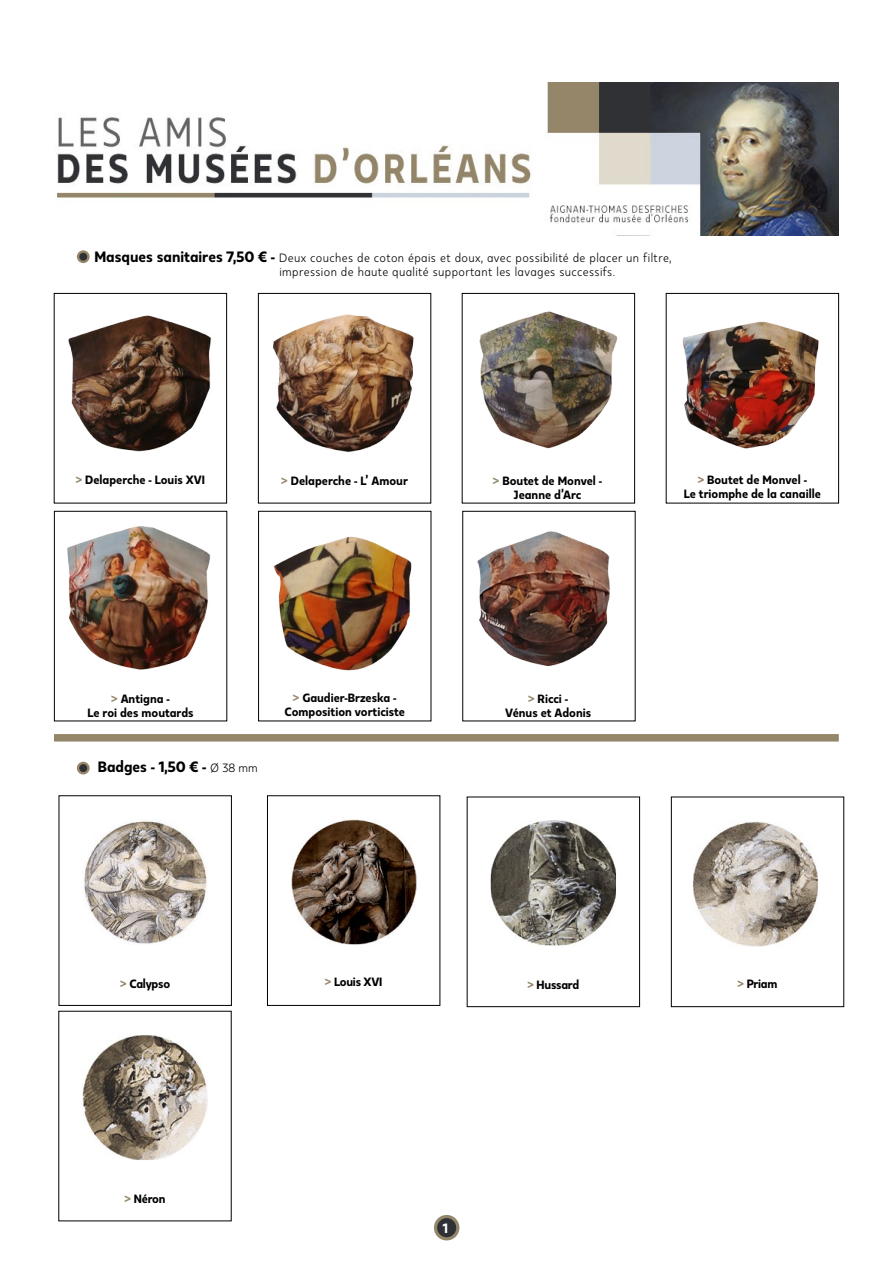
<style>
.page{position:relative;width:893px;height:1263px;background:#fff}
.page>*{position:absolute;margin:0;border:0;box-sizing:border-box;transform-origin:0 0}
.t1{font:800 15px "Kappa Display";color:#000}
.t2{font:800 13.5px "Kappa Display";color:#fff}
.t3{font:800 12px/14.4px "Kappa Display";color:#000;text-align:center}
.t4{font:12px/14.4px "Kappa Display";letter-spacing:.03em;color:#000}
.t5{font:800 12px "Kappa Display";letter-spacing:-.02em;color:#000}
.s1{font-weight:800;font-size:15px}
.s2{color:#948669}
.s3{font-weight:400;font-size:12px}
</style>
<div class="page">
<div style="left:462px;top:293px;width:173px;height:210px;border:1px solid #000"></div>
<div style="left:54px;top:511px;width:173px;height:210px;border:1px solid #000"></div>
<div style="left:666px;top:293px;width:173px;height:210px;border:1px solid #000"></div>
<div style="left:258px;top:511px;width:173px;height:210px;border:1px solid #000"></div>
<div style="left:54px;top:293px;width:173px;height:210px;border:1px solid #000"></div>
<div style="left:258px;top:293px;width:173px;height:210px;border:1px solid #000"></div>
<div style="left:434px;top:1215px;width:25px;height:25px;background:#948669;border-radius:50%"></div>
<div style="left:437px;top:1218px;width:19px;height:19px;background:#303135;border-radius:50%"></div>
<svg style="left:77px;top:250px;width:13px;height:13px"></svg>
<div style="left:79px;top:253px;width:8px;height:8px;border:2px solid #303135;border-radius:50%"></div>
<img style="left:68px;top:315px;width:143px;height:137px">
<img style="left:273px;top:314px;width:141px;height:138px">
<img style="left:479px;top:311px;width:139px;height:138px">
<img style="left:682px;top:321px;width:137px;height:128px">
<img style="left:67px;top:526px;width:144px;height:144px">
<img style="left:273px;top:536px;width:139px;height:135px">
<img style="left:477px;top:531px;width:133px;height:135px">
<img style="left:56px;top:82px;width:783px;height:154px">
<div style="left:671px;top:797px;width:173px;height:210px;border:1px solid #000"></div>
<img style="left:291px;top:819px;width:125px;height:126px">
<img style="left:693px;top:822px;width:125px;height:125px">
<img style="left:84px;top:821px;width:123px;height:123px">
<img style="left:82px;top:1035px;width:126px;height:125px">
<div style="left:467px;top:797px;width:173px;height:210px;border:1px solid #000"></div>
<img style="left:491px;top:820px;width:125px;height:125px">
<svg style="left:77px;top:762px;width:13px;height:12px"></svg>
<div style="left:79px;top:764px;width:8px;height:8px;border:2px solid #303135;border-radius:50%"></div>
<div style="left:54px;top:734px;width:785px;height:7px;background:#948669"></div>
<p class="t4" style="left:279px;top:250px;width:394px;text-indent:-185px"><span class="s1">Masques sanitaires 7,50 € -</span> Deux couches de coton épais et doux, avec possibilité de placer un filtre, impression de haute qualité supportant les lavages successifs.</p>
<p class="t3" style="left:76px;top:472px;width:131px"><span class="s2">&gt;</span> Delaperche - Louis XVI</p>
<p class="t3" style="left:281px;top:474px;width:128px"><span class="s2">&gt;</span> Delaperche - L’ Amour</p>
<p class="t3" style="left:493px;top:473px;width:111px"><span class="s2">&gt;</span> Boutet de Monvel -<br>Jeanne d’Arc</p>
<p class="t3" style="left:684px;top:472px;width:138px"><span class="s2">&gt;</span> Boutet de Monvel -<br>Le triomphe de la canaille</p>
<p class="t3" style="left:88px;top:691px;width:108px"><span class="s2">&gt;</span> Antigna -<br>Le roi des moutards</p>
<p class="t3" style="left:284px;top:690px;width:122px"><span class="s2">&gt;</span> Gaudier-Brzeska -<br>Composition vorticiste</p>
<p class="t3" style="left:505px;top:691px;width:88px"><span class="s2">&gt;</span> Ricci -<br>Vénus et Adonis</p>
<p class="t1" style="left:98px;top:757px;width:162px">Badges - 1,50 € - <span class="s3">Ø 38 mm</span></p>
<p class="t5" style="left:120px;top:975px;width:51px"><span class="s2">&gt;</span> Calypso</p>
<p class="t5" style="left:325px;top:974px;width:59px"><span class="s2">&gt;</span> Louis XVI</p>
<p class="t3" style="left:737px;top:976px;width:42px"><span class="s2">&gt;</span> Priam</p>
<p class="t5" style="left:527px;top:977px;width:53px"><span class="s2">&gt;</span> Hussard</p>
<p class="t3" style="left:124px;top:1191px;width:43px"><span class="s2">&gt;</span> Néron</p>
<p class="t2" style="left:443px;top:1220px;width:7px">1</p>
</div>
